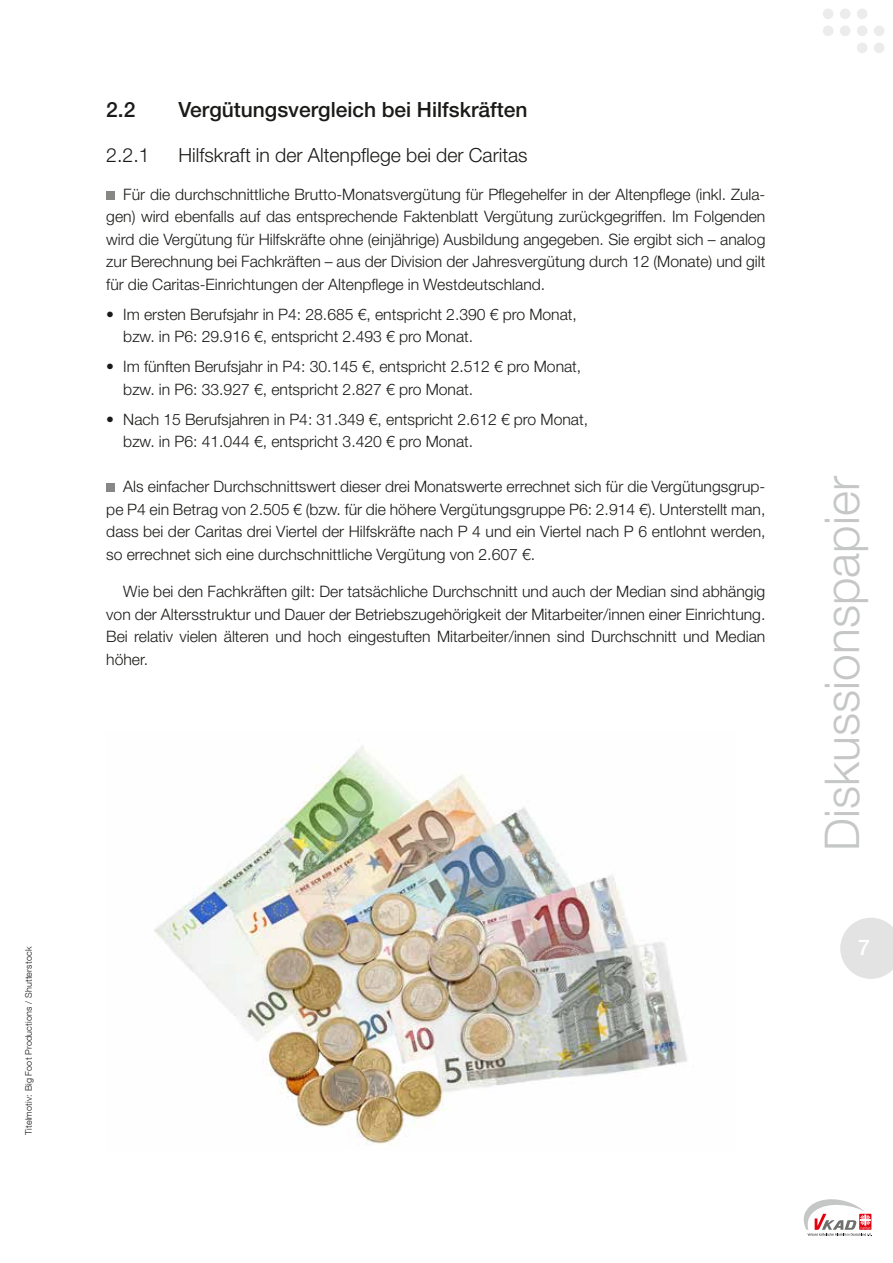
<style>
.page{position:relative;width:893px;height:1263px;background:#fff}
.page>*{position:absolute;margin:0;border:0;box-sizing:border-box;transform-origin:0 0}
.t1{font:300 48px "Helvetica Neue LT Std";color:#c5c6c6}
.t2{font:500 21.6px "Helvetica Neue LT Std";color:#fff}
.t3{font:500 21px "Helvetica Neue LT Std";color:#1a1a18}
.t4{font:300 19.5px "Helvetica Neue LT Std";color:#1a1a18}
.t5{font:300 15.75px/22.5px "Helvetica Neue LT Std";color:#1a1a18;text-align:justify}
.t6{font:300 9px "Helvetica Neue LT Com";letter-spacing:.02em;color:#1a1a18}
</style>
<div class="page">
<div style="left:840px;top:9px;width:10px;height:10px;background:#ececed;border-radius:50%"></div>
<div style="left:823px;top:9px;width:10px;height:10px;background:#ececed;border-radius:50%"></div>
<div style="left:840px;top:26px;width:10px;height:10px;background:#ececed;border-radius:50%"></div>
<div style="left:823px;top:26px;width:10px;height:10px;background:#ececed;border-radius:50%"></div>
<div style="left:857px;top:9px;width:10px;height:10px;background:#ececed;border-radius:50%"></div>
<div style="left:857px;top:26px;width:10px;height:10px;background:#ececed;border-radius:50%"></div>
<div style="left:857px;top:43px;width:10px;height:10px;background:#ececed;border-radius:50%"></div>
<div style="left:874px;top:26px;width:10px;height:10px;background:#ececed;border-radius:50%"></div>
<div style="left:874px;top:43px;width:10px;height:10px;background:#ececed;border-radius:50%"></div>
<svg style="left:840px;top:918px;width:53px;height:61px"></svg>
<img style="left:154px;top:746px;width:533px;height:399px">
<div style="left:106px;top:191px;width:9px;height:9px;background:#878786"></div>
<div style="left:106px;top:484px;width:9px;height:8px;background:#878786"></div>
<svg style="left:804px;top:1199px;width:68px;height:37px"></svg>
<p class="t6" style="left:23px;top:1135px;width:190px;rotate:-90deg">Titelmotiv: Big Foot Productions / Shutterstock</p>
<h3 class="t3" style="left:106px;top:97px;width:31px">2.2</h3>
<h3 class="t3" style="left:179px;top:97px;width:350px">Vergütungsvergleich bei Hilfskräften</h3>
<p class="t4" style="left:106px;top:143px;width:45px">2.2.1</p>
<p class="t4" style="left:179px;top:143px;width:351px">Hilfskraft in der Altenpflege bei der Caritas</p>
<p class="t5" style="left:106px;top:182px;width:661px;text-indent:17px">Für die durchschnittliche Brutto-Monatsvergütung für Pflegehelfer in der Altenpflege (inkl. Zula&shy;gen) wird ebenfalls auf das entsprechende Faktenblatt Vergütung zurückgegriffen. Im Folgenden wird die Vergütung für Hilfskräfte ohne (einjährige) Ausbildung angegeben. Sie ergibt sich – analog zur Berechnung bei Fachkräften – aus der Division der Jahresvergütung durch 12 (Monate) und gilt für die Caritas-Einrichtungen der Altenpflege in Westdeutschland.</p>
<p class="t5" style="left:123px;top:302px;width:455px;text-indent:-17px">• Im ersten Berufsjahr in P4: 28.685 €, entspricht 2.390 € pro Monat, bzw. in P6: 29.916 €, entspricht 2.493 € pro Monat.</p>
<p class="t5" style="left:123px;top:355px;width:459px;text-indent:-17px">• Im fünften Berufsjahr in P4: 30.145 €, entspricht 2.512 € pro Monat, bzw. in P6: 33.927 €, entspricht 2.827 € pro Monat.</p>
<p class="t5" style="left:123px;top:407px;width:466px;text-indent:-17px">• Nach 15 Berufsjahren in P4: 31.349 €, entspricht 2.612 € pro Monat, bzw. in P6: 41.044 €, entspricht 3.420 € pro Monat.</p>
<p class="t5" style="left:106px;top:475px;width:661px;text-indent:17px">Als einfacher Durchschnittswert dieser drei Monatswerte errechnet sich für die Vergütungsgrup&shy;pe P4 ein Betrag von 2.505 € (bzw. für die höhere Vergütungsgruppe P6: 2.914 €). Unterstellt man, dass bei der Caritas drei Viertel der Hilfskräfte nach P 4 und ein Viertel nach P 6 entlohnt werden, so errechnet sich eine durchschnittliche Vergütung von 2.607 €.</p>
<p class="t5" style="left:106px;top:580px;width:661px;text-indent:17px">Wie bei den Fachkräften gilt: Der tatsächliche Durchschnitt und auch der Median sind abhängig von der Altersstruktur und Dauer der Betriebszugehörigkeit der Mitarbeiter/innen einer Einrichtung.<br>Bei relativ vielen älteren und hoch eingestuften Mitarbeiter/innen sind Durchschnitt und Median höher.</p>
<h1 class="t1" style="left:813px;top:850px;width:376px;rotate:-90deg">Diskussionspapier</h1>
<h2 class="t2" style="left:858px;top:935px;width:14px">7</h2>
</div>
